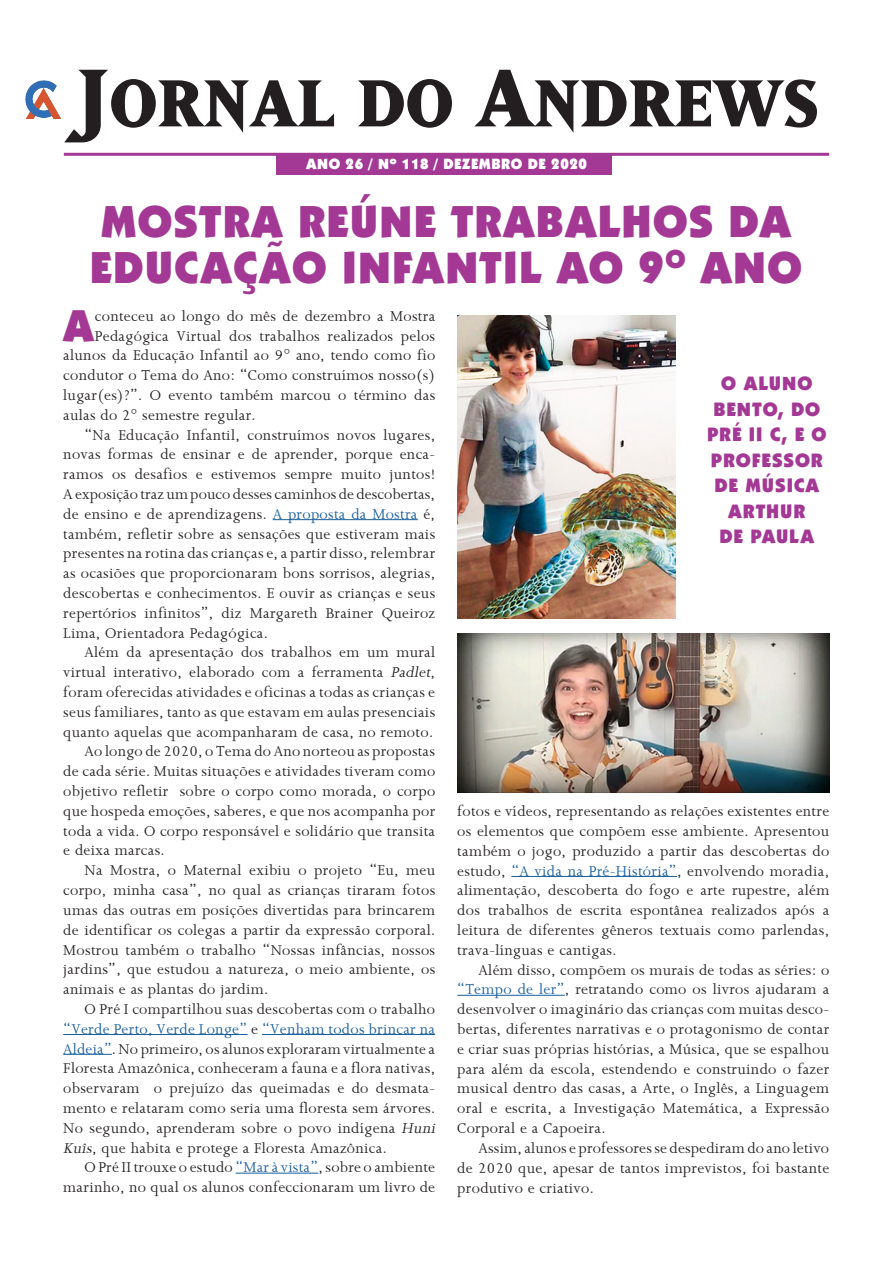
<style>
.page{position:relative;width:893px;height:1263px;background:#fff}
.page>*{position:absolute;margin:0;border:0;box-sizing:border-box;transform-origin:0 0}
.t1{font:800 78px "Matrix";letter-spacing:.01em;color:#231f20}
.Títulos{font:900 45px/46.5px "Kabel IT Cby BT";letter-spacing:.03em;color:#a33995}
.texto{font:900 44.85px "Kabel IT Cby BT";color:#a33995}
.texto-2{font:900 19.5px/25.5px "Kabel IT Cby BT";letter-spacing:.05em;color:#a33995;text-align:center}
.texto-3{font:16.5px/19.8px "Joanna";letter-spacing:.02em;color:#231f20;text-align:justify}
.t2{font:900 15px "Kabel IT Cby BT";letter-spacing:.04em;color:#fff}
.s1{font-size:96px}
.s2{color:#175d9e}
.s3{font-style:italic}
</style>
<div class="page">
<img style="left:25px;top:80px;width:37px;height:39px">
<hr style="left:64px;top:153px;width:765px;height:3px;background:#a33995">
<div style="left:277px;top:153px;width:335px;height:22px;background:#a33995"></div>
<hr style="left:273px;top:519px;width:145px;height:1px;background:#175d9e">
<hr style="left:63px;top:1034px;width:185px;height:1px;background:#175d9e">
<hr style="left:262px;top:1034px;width:173px;height:1px;background:#175d9e">
<hr style="left:63px;top:1054px;width:49px;height:1px;background:#175d9e">
<hr style="left:236px;top:1173px;width:82px;height:1px;background:#175d9e">
<hr style="left:511px;top:876px;width:166px;height:1px;background:#175d9e">
<hr style="left:457px;top:995px;width:108px;height:1px;background:#175d9e">
<img style="left:457px;top:315px;width:218px;height:303px">
<img style="left:457px;top:634px;width:372px;height:158px">
<h1 class="t1" style="left:76px;top:64px;width:743px"><span class="s1">J</span>ORNAL DO <span class="s1">A</span>NDREWS</h1>
<p class="t2" style="left:306px;top:155px;width:282px">ANO 26 / Nº 118 / DEZEMBRO DE 2020</p>
<p class="Títulos" style="left:90px;top:197px;width:713px">MOSTRA REÚNE TRABALHOS DA<br>EDUCAÇÃO INFANTIL AO 9<sup>O</sup> ANO</p>
<p class="texto" style="left:63px;top:297px;width:32px">A</p>
<p class="texto-3" style="left:95px;top:305px;width:342px">conteceu ao longo do mês de dezembro a Mostra</p>
<p class="texto-3" style="left:95px;top:325px;width:342px">Pedagógica Virtual dos trabalhos realizados pelos</p>
<p class="texto-3" style="left:63px;top:345px;width:373px">alunos da Educação Infantil ao 9º ano, tendo como fio</p>
<p class="texto-3" style="left:63px;top:365px;width:373px">condutor o Tema do Ano: “Como construímos nosso(s)</p>
<p class="texto-3" style="left:63px;top:385px;width:373px">lugar(es)?”. O evento também marcou o término das</p>
<p class="texto-3" style="left:63px;top:404px;width:194px">aulas do 2º semestre regular.</p>
<p class="texto-3" style="left:63px;top:424px;width:373px;text-indent:21px">“Na Educação Infantil, construímos novos lugares, novas formas de ensinar e de aprender, porque enca&shy;ramos os desafios e estivemos sempre muito juntos!<br>A exposição traz um pouco desses caminhos de descobertas, de ensino e de aprendizagens. <span class="s2">A proposta da Mostra</span> é, também, refletir sobre as sensações que estiveram mais presentes na rotina das crianças e, a partir disso, relembrar as ocasiões que proporcionaram bons sorrisos, alegrias, descobertas e conhecimentos. E ouvir as crianças e seus repertórios infinitos”, diz Margareth Brainer Queiroz Lima, Orientadora Pedagógica.</p>
<p class="texto-3" style="left:63px;top:642px;width:373px;text-indent:21px">Além da apresentação dos trabalhos em um mural virtual interativo, elaborado com a ferramenta <span class="s3">Padlet</span>, foram oferecidas atividades e oficinas a todas as crianças e seus familiares, tanto as que estavam em aulas presenciais quanto aquelas que acompanharam de casa, no remoto.</p>
<p class="texto-3" style="left:63px;top:741px;width:373px;text-indent:21px">Ao longo de 2020, o Tema do Ano norteou as propostas de cada série. Muitas situações e atividades tiveram como objetivo refletir sobre o corpo como morada, o corpo que hospeda emoções, saberes, e que nos acompanha por toda a vida. O corpo responsável e solidário que transita e deixa marcas.</p>
<p class="texto-3" style="left:63px;top:860px;width:373px;text-indent:21px">Na Mostra, o Maternal exibiu o projeto “Eu, meu corpo, minha casa”, no qual as crianças tiraram fotos umas das outras em posições divertidas para brincarem de identificar os colegas a partir da expressão corporal.<br>Mostrou também o trabalho “Nossas infâncias, nossos jardins”, que estudou a natureza, o meio ambiente, os animais e as plantas do jardim.</p>
<p class="texto-3" style="left:63px;top:998px;width:377px;text-align:left;text-indent:21px">O Pré I compartilhou suas descobertas com o trabalho <span class="s2">“Verde Perto, Verde Longe”</span> e <span class="s2">“Venham todos brincar na Aldeia”</span>. No primeiro, os alunos exploraram virtualmente a Floresta Amazônica, conheceram a fauna e a flora nativas, observaram o prejuízo das queimadas e do desmata&shy;mento e relataram como seria uma floresta sem árvores.<br>No segundo, aprenderam sobre o povo indígena <span class="s3">Huni Kuîs</span>, que habita e protege a Floresta Amazônica.</p>
<p class="texto-3" style="left:63px;top:1157px;width:373px;text-align:right">O Pré II trouxe o estudo <span class="s2">“Mar à vista”</span>, sobre o ambiente marinho, no qual os alunos confeccionaram um livro de</p>
<p class="texto-2" style="left:707px;top:370px;width:121px">O ALUNO<br>BENTO, DO<br>PRÉ II C, E O<br>PROFESSOR<br>DE MÚSICA<br>ARTHUR<br>DE PAULA</p>
<p class="texto-3" style="left:457px;top:801px;width:373px">fotos e vídeos, representando as relações existentes entre os elementos que compõem esse ambiente. Apresentou também o jogo, produzido a partir das descobertas do estudo, <span class="s2">“A vida na Pré-História”</span>, envolvendo moradia, alimentação, descoberta do fogo e arte rupestre, além dos trabalhos de escrita espontânea realizados após a leitura de diferentes gêneros textuais como parlendas, trava-línguas e cantigas.</p>
<p class="texto-3" style="left:457px;top:959px;width:373px;text-indent:21px">Além disso, compõem os murais de todas as séries: o <span class="s2">“Tempo de ler”</span>, retratando como os livros ajudaram a desenvolver o imaginário das crianças com muitas desco&shy;bertas, diferentes narrativas e o protagonismo de contar e criar suas próprias histórias, a Música, que se espalhou para além da escola, estendendo e construindo o fazer musical dentro das casas, a Arte, o Inglês, a Linguagem oral e escrita, a Investigação Matemática, a Expressão Corporal e a Capoeira.</p>
<p class="texto-3" style="left:457px;top:1137px;width:373px;text-indent:21px">Assim, alunos e professores se despediram do ano letivo de 2020 que, apesar de tantos imprevistos, foi bastante produtivo e criativo.</p>
</div>
